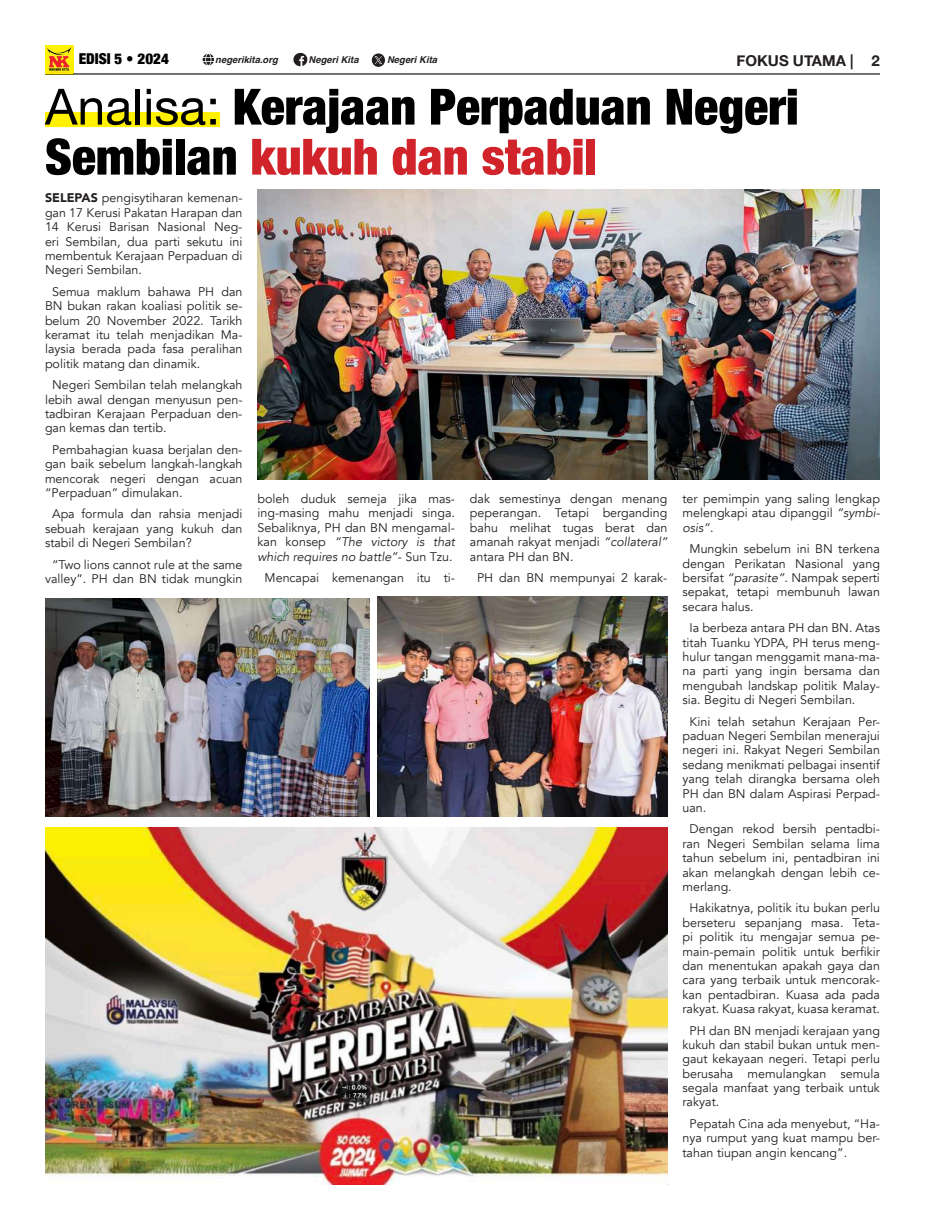
<style>
.page{position:relative;width:925px;height:1230px;background:#fff}
.page>*{position:absolute;margin:0;border:0;box-sizing:border-box;transform-origin:0 0}
.t1{font:900 condensed 50px/50px "Helvetica Neue";color:#000}
.t2{font:700 15px "Helvetica Neue";color:#231f20}
.t3{font:900 condensed 15px "Helvetica Neue";color:#000}
.t4{font:12.5px/14.4px "Avenir";color:#231f20;text-align:justify}
.t5{font:italic 700 9.5px "Helvetica";color:#231f20}
.s1{font-weight:400;font-stretch:normal}
.s2{color:#d1232a}
.s3{font-weight:900}
.s4{font-style:italic}
</style>
<div class="page">
<hr style="left:45px;top:73px;width:835px;height:2px;background:#231f20">
<svg style="left:293px;top:53px;width:14px;height:13px"></svg>
<svg style="left:372px;top:53px;width:13px;height:14px"></svg>
<svg style="left:203px;top:54px;width:11px;height:11px"></svg>
<img style="left:45px;top:45px;width:28px;height:28px">
<div style="left:45px;top:112px;width:175px;height:15px;background:#fff101"></div>
<img style="left:45px;top:827px;width:622px;height:358px">
<img style="left:257px;top:190px;width:623px;height:290px">
<img style="left:45px;top:598px;width:325px;height:218px">
<img style="left:377px;top:597px;width:290px;height:219px">
<p class="t3" style="left:79px;top:47px;width:92px">EDISI 5 • 2024</p>
<p class="t5" style="left:215px;top:54px;width:64px">negerikita.org</p>
<p class="t5" style="left:309px;top:54px;width:51px">Negeri Kita</p>
<p class="t5" style="left:387px;top:54px;width:51px">Negeri Kita</p>
<p class="t2" style="left:736px;top:49px;width:118px">FOKUS UTAMA |</p>
<h1 class="t1" style="left:45px;top:79px;width:755px"><span class="s1">Analisa:</span> Kerajaan Perpaduan Negeri<br>Sembilan <span class="s2">kukuh dan stabil</span></h1>
<p class="t2" style="left:871px;top:49px;width:10px">2</p>
<p class="t4" style="left:45px;top:191px;width:199px"><span class="s3">SELEPAS</span> pengisytiharan kemenan&shy;gan 17 Kerusi Pakatan Harapan dan 14 Kerusi Barisan Nasional Neg&shy;eri Sembilan, dua parti sekutu ini membentuk Kerajaan Perpaduan di Negeri Sembilan.</p>
<p class="t4" style="left:45px;top:284px;width:199px;text-indent:7px">Semua maklum bahawa PH dan BN bukan rakan koaliasi politik se&shy;belum 20 November 2022. Tarikh keramat itu telah menjadikan Ma&shy;laysia berada pada fasa peralihan politik matang dan dinamik.</p>
<p class="t4" style="left:45px;top:378px;width:199px;text-indent:7px">Negeri Sembilan telah melangkah lebih awal dengan menyusun pen&shy;tadbiran Kerajaan Perpaduan den&shy;gan kemas dan tertib.</p>
<p class="t4" style="left:45px;top:442px;width:199px;text-indent:7px">Pembahagian kuasa berjalan den&shy;gan baik sebelum langkah-langkah mencorak negeri dengan acuan “Perpaduan” dimulakan.</p>
<p class="t4" style="left:45px;top:507px;width:199px;text-indent:7px">Apa formula dan rahsia menjadi sebuah kerajaan yang kukuh dan stabil di Negeri Sembilan?</p>
<p class="t4" style="left:45px;top:557px;width:199px;text-align:center">“Two lions cannot rule at the same valley”. PH dan BN tidak mungkin</p>
<p class="t4" style="left:257px;top:492px;width:199px">boleh duduk semeja jika mas&shy;ing-masing mahu menjadi singa.<br>Sebaliknya, PH dan BN mengamal&shy;kan konsep <span class="s4">“The victory is that which requires no battle”</span>- Sun Tzu.</p>
<p class="t4" style="left:265px;top:571px;width:192px">Mencapai kemenangan itu ti-</p>
<p class="t4" style="left:470px;top:492px;width:199px">dak semestinya dengan menang peperangan. Tetapi berganding bahu melihat tugas berat dan amanah rakyat menjadi <span class="s4">“collateral” </span>antara PH dan BN.</p>
<p class="t4" style="left:477px;top:571px;width:192px">PH dan BN mempunyai 2 karak-</p>
<p class="t4" style="left:682px;top:492px;width:199px">ter pemimpin yang saling lengkap melengkapi atau dipanggil <span class="s4">“symbi&shy;osis”</span>.</p>
<p class="t4" style="left:682px;top:542px;width:199px;text-indent:7px">Mungkin sebelum ini BN terkena dengan Perikatan Nasional yang bersifat <span class="s4">“parasite”.</span> Nampak seperti sepakat, tetapi membunuh lawan secara halus.</p>
<p class="t4" style="left:682px;top:621px;width:199px;text-indent:7px">Ia berbeza antara PH dan BN. Atas titah Tuanku YDPA, PH terus meng&shy;hulur tangan menggamit mana-ma&shy;na parti yang ingin bersama dan mengubah landskap politik Malay&shy;sia. Begitu di Negeri Sembilan.</p>
<p class="t4" style="left:682px;top:714px;width:199px;text-indent:7px">Kini telah setahun Kerajaan Per&shy;paduan Negeri Sembilan menerajui negeri ini. Rakyat Negeri Sembilan sedang menikmati pelbagai insentif yang telah dirangka bersama oleh PH dan BN dalam Aspirasi Perpad&shy;uan.</p>
<p class="t4" style="left:682px;top:822px;width:199px;text-indent:7px">Dengan rekod bersih pentadbi&shy;ran Negeri Sembilan selama lima tahun sebelum ini, pentadbiran ini akan melangkah dengan lebih ce&shy;merlang.</p>
<p class="t4" style="left:682px;top:901px;width:199px;text-align:center">Hakikatnya, politik itu bukan perlu berseteru sepanjang masa. Teta&shy;pi politik itu mengajar semua pe&shy;main-pemain politik untuk berfikir dan menentukan apakah gaya dan cara yang terbaik untuk mencorak&shy;kan pentadbiran. Kuasa ada pada rakyat. Kuasa rakyat, kuasa keramat.</p>
<p class="t4" style="left:682px;top:1023px;width:199px;text-indent:7px">PH dan BN menjadi kerajaan yang kukuh dan stabil bukan untuk men&shy;gaut kekayaan negeri. Tetapi perlu berusaha memulangkan semula segala manfaat yang terbaik untuk rakyat.</p>
<p class="t4" style="left:682px;top:1116px;width:199px;text-indent:7px">Pepatah Cina ada menyebut, “Ha&shy;nya rumput yang kuat mampu ber&shy;tahan tiupan angin kencang”.</p>
</div>
